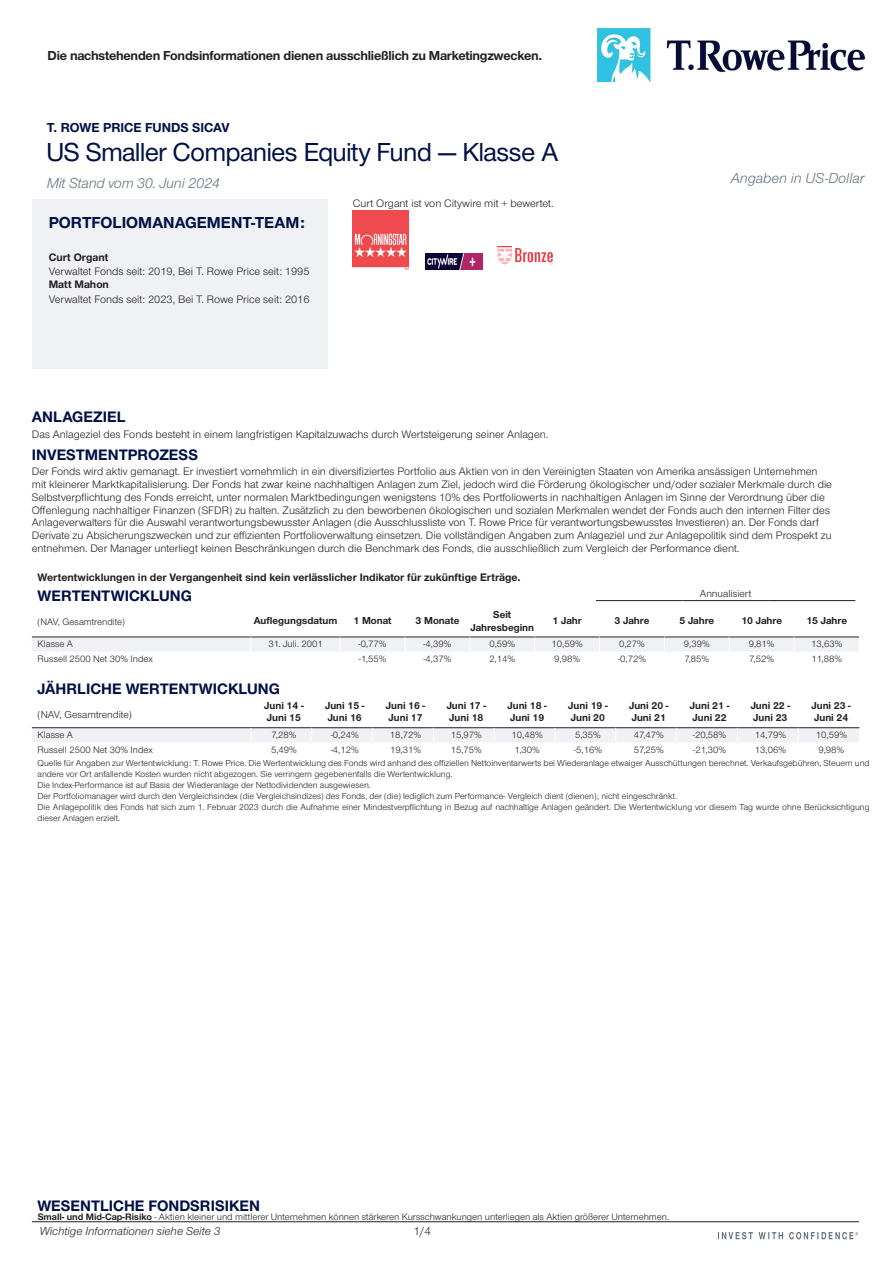
<style>
.page{position:relative;width:893px;height:1263px;background:#fff}
.page>*{position:absolute;margin:0;border:0;box-sizing:border-box;transform-origin:0 0}
.t1{font:500 27px "Nimbus San Nov D";letter-spacing:-.005em;color:#001145}
.t2{font:700 16.5px "Nimbus San Nov";color:#001145}
.t3{font:700 15.75px "Nimbus San Nov";color:#001145}
.t4{font:italic 15px "Nimbus San Nov";letter-spacing:-.01em;color:#65717f}
.t5{font:700 13.5px "Nimbus San Nov";letter-spacing:-.015em;color:#231f20}
.t6{font:700 13.5px "Nimbus San Nov";color:#001145}
.t7{font:italic 12px "Nimbus San Nov";color:#231f20}
.t8{font:12px "Nimbus San Nov";color:#231f20}
.t9{font:11.25px/12.8px "Nimbus San Nov";color:#231f20}
.t10{font:700 11.25px "Nimbus San Nov";color:#231f20}
.t11{font:700 10.5px/12.6px "Nimbus San Nov";color:#231f20}
.t12{font:10.5px "Nimbus San Nov";color:#231f20}
.t13{font:9.75px "Nimbus San Nov";color:#231f20}
.t14{font:9px/10.9px "Nimbus San Nov";color:#231f20}
.s1{font-weight:700}
</style>
<div class="page">
<div style="left:32px;top:200px;width:295px;height:169px;background:#eff1f4"></div>
<svg style="left:353px;top:210px;width:200px;height:60px"></svg>
<hr style="left:596px;top:600px;width:86px;height:1px;background:#231f20">
<hr style="left:682px;top:600px;width:87px;height:1px;background:#231f20">
<hr style="left:769px;top:600px;width:86px;height:1px;background:#231f20">
<svg style="left:32px;top:636px;width:828px;height:106px"></svg>
<hr style="left:32px;top:1221px;width:827px;height:1px;background:#231f20">
<svg style="left:718px;top:1232px;width:140px;height:7px"></svg>
<img style="left:597px;top:28px;width:269px;height:53px">
<p class="t5" style="left:48px;top:48px;width:496px">Die nachstehenden Fondsinformationen dienen ausschließlich zu Marketingzwecken.</p>
<p class="t6" style="left:47px;top:120px;width:184px">T. ROWE PRICE FUNDS SICAV</p>
<h1 class="t1" style="left:47px;top:136px;width:513px">US Smaller Companies Equity Fund — Klasse A</h1>
<h3 class="t4" style="left:47px;top:174px;width:175px">Mit Stand vom 30. Juni 2024</h3>
<h2 class="t2" style="left:49px;top:213px;width:258px">PORTFOLIOMANAGEMENT-TEAM:</h2>
<p class="t10" style="left:49px;top:251px;width:61px">Curt Organt</p>
<p class="t9" style="left:49px;top:265px;width:262px">Verwaltet Fonds seit: 2019, Bei T. Rowe Price seit: 1995</p>
<p class="t10" style="left:49px;top:278px;width:62px">Matt Mahon</p>
<p class="t9" style="left:49px;top:293px;width:262px">Verwaltet Fonds seit: 2023, Bei T. Rowe Price seit: 2016</p>
<p class="t9" style="left:353px;top:197px;width:202px">Curt Organt ist von Citywire mit + bewertet.</p>
<h3 class="t4" style="left:731px;top:170px;width:135px">Angaben in US-Dollar</h3>
<h3 class="t3" style="left:32px;top:407px;width:95px">ANLAGEZIEL</h3>
<p class="t9" style="left:32px;top:428px;width:518px">Das Anlageziel des Fonds besteht in einem langfristigen Kapitalzuwachs durch Wertsteigerung seiner Anlagen.</p>
<h3 class="t3" style="left:32px;top:445px;width:168px">INVESTMENTPROZESS</h3>
<p class="t9" style="left:32px;top:465px;width:802px">Der Fonds wird aktiv gemanagt. Er investiert vornehmlich in ein diversifiziertes Portfolio aus Aktien von in den Vereinigten Staaten von Amerika ansässigen Unternehmen mit kleinerer Marktkapitalisierung. Der Fonds hat zwar keine nachhaltigen Anlagen zum Ziel, jedoch wird die Förderung ökologischer und/oder sozialer Merkmale durch die Selbstverpflichtung des Fonds erreicht, unter normalen Marktbedingungen wenigstens 10% des Portfoliowerts in nachhaltigen Anlagen im Sinne der Verordnung über die Offenlegung nachhaltiger Finanzen (SFDR) zu halten. Zusätzlich zu den beworbenen ökologischen und sozialen Merkmalen wendet der Fonds auch den internen Filter des Anlageverwalters für die Auswahl verantwortungsbewusster Anlagen (die Ausschlussliste von T. Rowe Price für verantwortungsbewusstes Investieren) an. Der Fonds darf Derivate zu Absicherungszwecken und zur effizienten Portfolioverwaltung einsetzen. Die vollständigen Angaben zum Anlageziel und zur Anlagepolitik sind dem Prospekt zu entnehmen. Der Manager unterliegt keinen Beschränkungen durch die Benchmark des Fonds, die ausschließlich zum Vergleich der Performance dient.</p>
<p class="t10" style="left:38px;top:571px;width:485px">Wertentwicklungen in der Vergangenheit sind kein verlässlicher Indikator für zukünftige Erträge.</p>
<h3 class="t3" style="left:38px;top:586px;width:156px">WERTENTWICKLUNG</h3>
<p class="t12" style="left:700px;top:588px;width:53px">Annualisiert</p>
<p class="t13" style="left:38px;top:616px;width:89px">(NAV, Gesamtrendite)</p>
<p class="t11" style="left:254px;top:614px;width:85px">Auflegungsdatum</p>
<p class="t11" style="left:353px;top:614px;width:40px">1 Monat</p>
<p class="t11" style="left:416px;top:614px;width:45px">3 Monate</p>
<p class="t11" style="left:470px;top:608px;width:65px;text-align:center">Seit<br>Jahresbeginn</p>
<p class="t11" style="left:553px;top:614px;width:31px">1 Jahr</p>
<p class="t11" style="left:615px;top:614px;width:36px">3 Jahre</p>
<p class="t11" style="left:679px;top:614px;width:36px">5 Jahre</p>
<p class="t11" style="left:741px;top:614px;width:42px">10 Jahre</p>
<p class="t11" style="left:806px;top:614px;width:42px">15 Jahre</p>
<p class="t13" style="left:38px;top:639px;width:37px">Klasse A</p>
<p class="t13" style="left:268px;top:639px;width:56px">31. Juli. 2001</p>
<p class="t13" style="left:359px;top:639px;width:30px">-0,77%</p>
<p class="t13" style="left:423px;top:639px;width:29px">-4,39%</p>
<p class="t13" style="left:489px;top:639px;width:27px">0,59%</p>
<p class="t13" style="left:552px;top:639px;width:33px">10,59%</p>
<p class="t13" style="left:619px;top:639px;width:27px">0,27%</p>
<p class="t13" style="left:684px;top:639px;width:27px">9,39%</p>
<p class="t13" style="left:749px;top:639px;width:27px">9,81%</p>
<p class="t13" style="left:811px;top:639px;width:33px">13,63%</p>
<p class="t13" style="left:38px;top:654px;width:117px">Russell 2500 Net 30% Index</p>
<p class="t13" style="left:359px;top:654px;width:29px">-1,55%</p>
<p class="t13" style="left:423px;top:654px;width:29px">-4,37%</p>
<p class="t13" style="left:489px;top:654px;width:27px">2,14%</p>
<p class="t13" style="left:554px;top:654px;width:27px">9,98%</p>
<p class="t13" style="left:618px;top:654px;width:30px">-0,72%</p>
<p class="t13" style="left:684px;top:654px;width:26px">7,85%</p>
<p class="t13" style="left:749px;top:654px;width:26px">7,52%</p>
<p class="t13" style="left:811px;top:654px;width:32px">11,88%</p>
<h3 class="t3" style="left:38px;top:680px;width:244px">JÄHRLICHE WERTENTWICKLUNG</h3>
<p class="t12" style="left:38px;top:709px;width:96px">(NAV, Gesamtrendite)</p>
<p class="t11" style="left:264px;top:699px;width:41px">Juni 14 -<br>Juni 15</p>
<p class="t11" style="left:325px;top:699px;width:41px">Juni 15 -<br>Juni 16</p>
<p class="t11" style="left:386px;top:699px;width:41px">Juni 16 -<br>Juni 17</p>
<p class="t11" style="left:447px;top:699px;width:41px">Juni 17 -<br>Juni 18</p>
<p class="t11" style="left:507px;top:699px;width:41px">Juni 18 -<br>Juni 19</p>
<p class="t11" style="left:568px;top:699px;width:41px">Juni 19 -<br>Juni 20</p>
<p class="t11" style="left:629px;top:699px;width:41px">Juni 20 -<br>Juni 21</p>
<p class="t11" style="left:690px;top:699px;width:41px">Juni 21 -<br>Juni 22</p>
<p class="t11" style="left:751px;top:699px;width:41px">Juni 22 -<br>Juni 23</p>
<p class="t11" style="left:811px;top:699px;width:41px">Juni 23 -<br>Juni 24</p>
<p class="t13" style="left:38px;top:729px;width:37px">Klasse A</p>
<p class="t13" style="left:272px;top:729px;width:26px">7,28%</p>
<p class="t13" style="left:331px;top:729px;width:30px">-0,24%</p>
<p class="t13" style="left:390px;top:729px;width:33px">18,72%</p>
<p class="t13" style="left:451px;top:729px;width:33px">15,97%</p>
<p class="t13" style="left:512px;top:729px;width:33px">10,48%</p>
<p class="t13" style="left:575px;top:729px;width:27px">5,35%</p>
<p class="t13" style="left:634px;top:729px;width:32px">47,47%</p>
<p class="t13" style="left:693px;top:729px;width:35px">-20,58%</p>
<p class="t13" style="left:755px;top:729px;width:33px">14,79%</p>
<p class="t13" style="left:816px;top:729px;width:33px">10,59%</p>
<p class="t13" style="left:38px;top:744px;width:117px">Russell 2500 Net 30% Index</p>
<p class="t13" style="left:271px;top:744px;width:27px">5,49%</p>
<p class="t13" style="left:331px;top:744px;width:29px">-4,12%</p>
<p class="t13" style="left:390px;top:744px;width:33px">19,31%</p>
<p class="t13" style="left:451px;top:744px;width:33px">15,75%</p>
<p class="t13" style="left:515px;top:744px;width:27px">1,30%</p>
<p class="t13" style="left:574px;top:744px;width:30px">-5,16%</p>
<p class="t13" style="left:634px;top:744px;width:32px">57,25%</p>
<p class="t13" style="left:693px;top:744px;width:34px">-21,30%</p>
<p class="t13" style="left:755px;top:744px;width:33px">13,06%</p>
<p class="t13" style="left:818px;top:744px;width:27px">9,98%</p>
<p class="t14" style="left:38px;top:757px;width:833px">Quelle für Angaben zur Wertentwicklung: T. Rowe Price. Die Wertentwicklung des Fonds wird anhand des offiziellen Nettoinventarwerts bei Wiederanlage etwaiger Ausschüttungen berechnet. Verkaufsgebühren, Steuern und andere vor Ort anfallende Kosten wurden nicht abgezogen. Sie verringern gegebenenfalls die Wertentwicklung.<br>Die Index-Performance ist auf Basis der Wiederanlage der Nettodividenden ausgewiesen.<br>Der Portfoliomanager wird durch den Vergleichsindex (die Vergleichsindizes) des Fonds, der (die) lediglich zum Performance- Vergleich dient (dienen), nicht eingeschränkt.<br>Die Anlagepolitik des Fonds hat sich zum 1. Februar 2023 durch die Aufnahme einer Mindestverpflichtung in Bezug auf nachhaltige Anlagen geändert. Die Wertentwicklung vor diesem Tag wurde ohne Berücksichtigung dieser Anlagen erzielt.</p>
<h3 class="t3" style="left:37px;top:1197px;width:224px">WESENTLICHE FONDSRISIKEN</h3>
<p class="t13" style="left:38px;top:1211px;width:633px"><span class="s1">Small- und Mid-Cap-Risiko</span> - Aktien kleiner und mittlerer Unternehmen können stärkeren Kursschwankungen unterliegen als Aktien größerer Unternehmen.</p>
<p class="t7" style="left:39px;top:1224px;width:183px">Wichtige Informationen siehe Seite 3</p>
<p class="t8" style="left:414px;top:1224px;width:19px">1/4</p>
</div>
